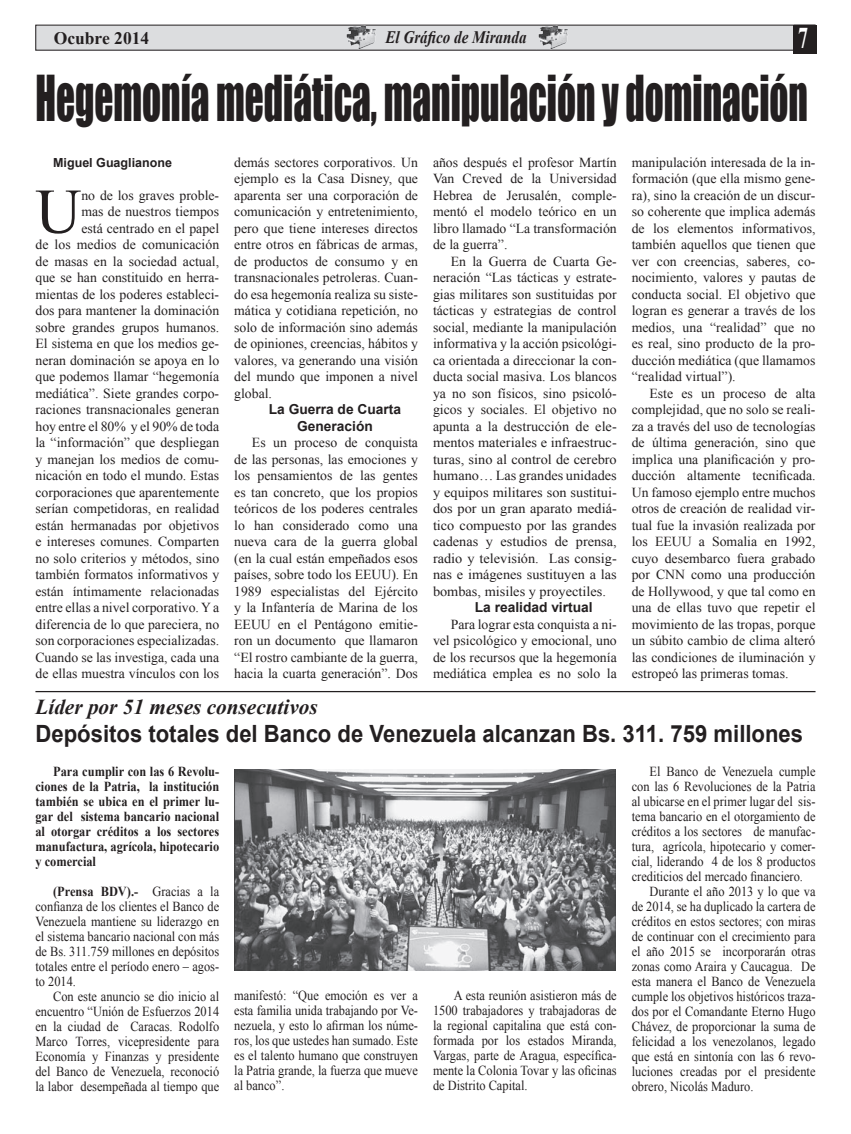
<style>
.page{position:relative;width:851px;height:1134px;background:#fff}
.page>*{position:absolute;margin:0;border:0;box-sizing:border-box;transform-origin:0 0}
.t1{font:63.62px "Times New Roman";color:#231f20}
.t2{font:58.12px "Impact";color:#231f20;scale:.64 1}
.t3{font:700 30px "Times New Roman";color:#fff;scale:.67 1}
.t4{font:700 23.75px "Arial";color:#231f20;scale:.93 1}
.t5{font:italic 700 21.25px "Times New Roman";color:#231f20}
.t6{font:italic 700 17.5px "Times New Roman";color:#231f20;scale:.86 1}
.t7{font:700 17.5px "Times New Roman";color:#231f20}
.t8{font:13.75px/16.5px "Times New Roman";color:#231f20;text-align:justify}
.t9{font:13.75px/15px "Times New Roman";color:#231f20;text-align:justify;scale:.9 1}
.t10{font:700 13.75px/15px "Times New Roman";color:#231f20;text-align:justify;scale:.9 1}
.t11{font:700 13.75px/16.5px "Arial";color:#231f20;text-align:center}
.t12{font:700 12.5px "Arial";color:#231f20}
.s1{font-weight:700}
</style>
<div class="page">
<div style="left:36px;top:25px;width:779px;height:25px;background:#dcdddf"></div>
<img style="left:534px;top:25px;width:37px;height:24px">
<img style="left:342px;top:25px;width:37px;height:24px">
<div style="left:793px;top:25px;width:23px;height:29px;background:#231f20"></div>
<hr style="left:35px;top:691px;width:780px;height:1px;background:#231f20">
<img style="left:234px;top:770px;width:381px;height:201px">
<p class="t7" style="left:54px;top:26px;width:97px">Ocubre 2014</p>
<p class="t6" style="left:385px;top:25px;width:165px">El Gráfico de Miranda</p>
<h3 class="t3" style="left:798px;top:17px;width:16px">7</h3>
<h2 class="t2" style="left:35px;top:53px;width:1208px">Hegemonía mediática, manipulación y dominación</h2>
<p class="t8" style="left:234px;top:154px;width:185px">demás sectores corporativos. Un ejemplo es la Casa Disney, que aparenta ser una corporación de comunicación y entretenimiento, pero que tiene intereses directos entre otros en fábricas de armas, de productos de consumo y en transnacionales petroleras. Cuan&shy;do esa hegemonía realiza su siste&shy;mática y cotidiana repetición, no solo de información sino además de opiniones, creencias, hábitos y valores, va generando una visión del mundo que imponen a nivel global.</p>
<p class="t11" style="left:269px;top:402px;width:134px">La Guerra de Cuarta<br>Generación</p>
<p class="t8" style="left:234px;top:434px;width:185px;text-indent:18px">Es un proceso de conquista de las personas, las emociones y los pensamientos de las gentes es tan concreto, que los propios teóricos de los poderes centrales lo han considerado como una nueva cara de la guerra global (en la cual están empeñados esos países, sobre todo los EEUU). En 1989 especialistas del Ejército y la Infantería de Marina de los EEUU en el Pentágono emitie&shy;ron un documento que llamaron “El rostro cambiante de la guerra, hacia la cuarta generación”. Dos</p>
<p class="t8" style="left:433px;top:154px;width:185px">años después el profesor Martín Van Creved de la Universidad Hebrea de Jerusalén, comple&shy;mentó el modelo teórico en un libro llamado “La transformación de la guerra”.</p>
<p class="t8" style="left:433px;top:253px;width:185px;text-indent:18px">En la Guerra de Cuarta Ge&shy;neración “Las tácticas y estrate&shy;gias militares son sustituidas por tácticas y estrategias de control social, mediante la manipulación informativa y la acción psicológi&shy;ca orientada a direccionar la con&shy;ducta social masiva. Los blancos ya no son físicos, sino psicoló&shy;gicos y sociales. El objetivo no apunta a la destrucción de ele&shy;mentos materiales e infraestruc&shy;turas, sino al control de cerebro humano… Las grandes unidades y equipos militares son sustitui&shy;dos por un gran aparato mediá&shy;tico compuesto por las grandes cadenas y estudios de prensa, radio y televisión. Las consig&shy;nas e imágenes sustituyen a las bombas, misiles y proyectiles.</p>
<p class="t11" style="left:475px;top:600px;width:119px">La realidad virtual</p>
<p class="t8" style="left:433px;top:616px;width:185px;text-indent:18px">Para lograr esta conquista a ni&shy;vel psicológico y emocional, uno de los recursos que la hegemonía mediática emplea es no solo la</p>
<p class="t8" style="left:631px;top:154px;width:185px">manipulación interesada de la in&shy;formación (que ella mismo gene&shy;ra), sino la creación de un discur&shy;so coherente que implica además de los elementos informativos, también aquellos que tienen que ver con creencias, saberes, co&shy;nocimiento, valores y pautas de conducta social. El objetivo que logran es generar a través de los medios, una “realidad” que no es real, sino producto de la pro&shy;ducción mediática (que llamamos “realidad virtual”).</p>
<p class="t8" style="left:631px;top:385px;width:185px;text-indent:18px">Este es un proceso de alta complejidad, que no solo se reali&shy;za a través del uso de tecnologías de última generación, sino que implica una planificación y pro&shy;ducción altamente tecnificada.<br>Un famoso ejemplo entre muchos otros de creación de realidad vir&shy;tual fue la invasión realizada por los EEUU a Somalia en 1992, cuyo desembarco fuera grabado por CNN como una producción de Hollywood, y que tal como en una de ellas tuvo que repetir el movimiento de las tropas, porque un súbito cambio de clima alteró las condiciones de iluminación y estropeó las primeras tomas.</p>
<p class="t12" style="left:53px;top:154px;width:120px">Miguel Guaglianone</p>
<h1 class="t1" style="left:35px;top:169px;width:47px">U</h1>
<p class="t8" style="left:35px;top:187px;width:185px;text-align:right">no de los graves proble-<br>mas de nuestros tiempos<br>está centrado en el papel<br>de los medios de comunicación de masas en la sociedad actual, que se han constituido en herra&shy;mientas de los poderes estableci&shy;dos para mantener la dominación sobre grandes grupos humanos.<br>El sistema en que los medios ge&shy;neran dominación se apoya en lo que podemos llamar “hegemonía mediática”. Siete grandes corpo&shy;raciones transnacionales generan hoy entre el 80% y el 90% de toda la “información” que despliegan y manejan los medios de comu&shy;nicación en todo el mundo. Estas corporaciones que aparentemente serían competidoras, en realidad están hermanadas por objetivos e intereses comunes. Comparten no solo criterios y métodos, sino también formatos informativos y están íntimamente relacionadas entre ellas a nivel corporativo. Y a diferencia de lo que pareciera, no son corporaciones especializadas.<br>Cuando se las investiga, cada una de ellas muestra vínculos con los</p>
<h3 class="t5" style="left:35px;top:692px;width:284px">Líder por 51 meses consecutivos</h3>
<h3 class="t4" style="left:35px;top:718px;width:826px">Depósitos totales del Banco de Venezuela alcanzan Bs. 311. 759 millones</h3>
<p class="t10" style="left:35px;top:763px;width:206px;text-indent:18px">Para cumplir con las 6 Revolu&shy;ciones de la Patria, la institución también se ubica en el primer lu&shy;gar del sistema bancario nacional al otorgar créditos a los sectores manufactura, agrícola, hipotecario y comercial</p>
<p class="t9" style="left:35px;top:884px;width:206px;text-indent:18px"><span class="s1">(Prensa BDV).-</span> Gracias a la confianza de los clientes el Banco de Venezuela mantiene su liderazgo en el sistema bancario nacional con más de Bs. 311.759 millones en depósitos totales entre el período enero – agos&shy;to 2014.</p>
<p class="t9" style="left:35px;top:989px;width:206px;text-indent:18px">Con este anuncio se dio inicio al encuentro “Unión de Esfuerzos 2014 en la ciudad de Caracas. Rodolfo Marco Torres, vicepresidente para Economía y Finanzas y presidente del Banco de Venezuela, reconoció la labor desempeñada al tiempo que</p>
<p class="t9" style="left:234px;top:988px;width:206px">manifestó: “Que emoción es ver a esta familia unida trabajando por Ve&shy;nezuela, y esto lo afirman los núme&shy;ros, los que ustedes han sumado. Este es el talento humano que construyen la Patria grande, la fuerza que mueve al banco”.</p>
<p class="t9" style="left:433px;top:988px;width:206px;text-indent:21px">A esta reunión asistieron más de 1500 trabajadores y trabajadoras de la regional capitalina que está con&shy;formada por los estados Miranda, Vargas, parte de Aragua, específica&shy;mente la Colonia Tovar y las oficinas de Distrito Capital.</p>
<p class="t9" style="left:649px;top:764px;width:186px">El Banco de Venezuela cumple</p>
<p class="t9" style="left:631px;top:779px;width:206px">con las 6 Revoluciones de la Patria</p>
<p class="t9" style="left:631px;top:794px;width:206px">al ubicarse en el primer lugar del sis-</p>
<p class="t9" style="left:631px;top:809px;width:206px">tema bancario en el otorgamiento de</p>
<p class="t9" style="left:631px;top:824px;width:206px">créditos a los sectores de manufac-</p>
<p class="t9" style="left:631px;top:839px;width:206px">tura, agrícola, hipotecario y comer-</p>
<p class="t9" style="left:631px;top:854px;width:206px">cial, liderando 4 de los 8 productos</p>
<p class="t9" style="left:631px;top:869px;width:192px">crediticios del mercado financiero.</p>
<p class="t9" style="left:649px;top:884px;width:186px">Durante el año 2013 y lo que va</p>
<p class="t9" style="left:631px;top:899px;width:206px">de 2014, se ha duplicado la cartera de</p>
<p class="t9" style="left:631px;top:914px;width:206px">créditos en estos sectores; con miras</p>
<p class="t9" style="left:631px;top:929px;width:206px">de continuar con el crecimiento para</p>
<p class="t9" style="left:631px;top:944px;width:206px">el año 2015 se incorporarán otras</p>
<p class="t9" style="left:631px;top:959px;width:206px">zonas como Araira y Caucagua. De</p>
<p class="t9" style="left:631px;top:974px;width:206px">esta manera el Banco de Venezuela</p>
<p class="t9" style="left:631px;top:989px;width:206px">cumple los objetivos históricos traza-</p>
<p class="t9" style="left:631px;top:1004px;width:206px">dos por el Comandante Eterno Hugo</p>
<p class="t9" style="left:631px;top:1019px;width:206px">Chávez, de proporcionar la suma de</p>
<p class="t9" style="left:631px;top:1034px;width:206px">felicidad a los venezolanos, legado</p>
<p class="t9" style="left:631px;top:1049px;width:206px">que está en sintonía con las 6 revo-</p>
<p class="t9" style="left:631px;top:1064px;width:206px">luciones creadas por el presidente</p>
<p class="t9" style="left:631px;top:1079px;width:137px">obrero, Nicolás Maduro.</p>
</div>
